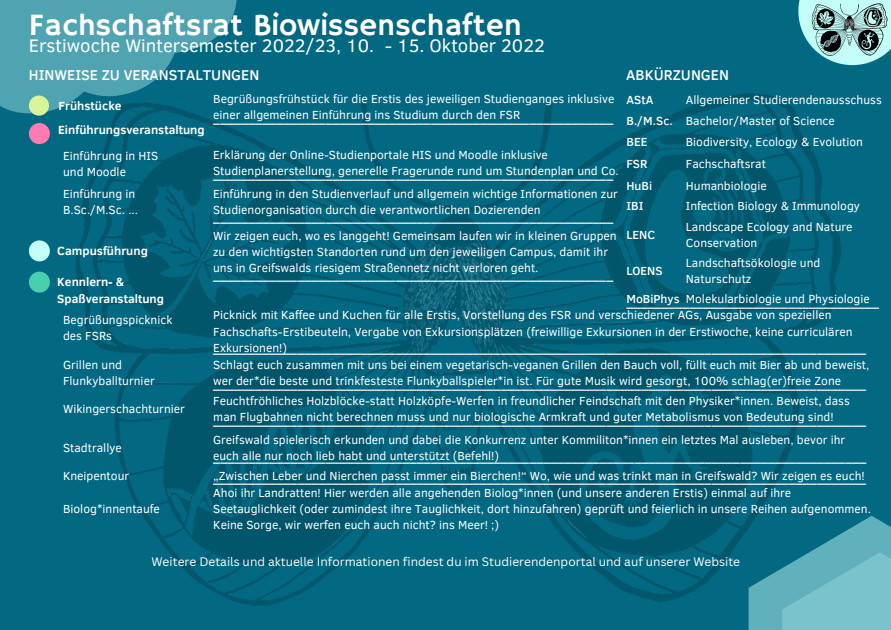
<style>
.page{position:relative;width:891px;height:630px;background:#036882}
.page>*{position:absolute;margin:0;border:0;box-sizing:border-box;transform-origin:0 0}
.t1{font:30.8px "Hammersmith One";color:#fff}
.t2{font:18.4px "Clear Sans";color:#fff}
.t3{font:16.4px "Canva Sans";color:#fff}
.t4{font:500 14.4px "Clear Sans";color:#fff}
.t5{font:12px/16px "Clear Sans";color:#fff}
.t6{font:12px "Canva Sans";color:#fff}
.t7{font:700 12px/16.8px "Clear Sans";color:#fff}
.t8{font:500 12px "Clear Sans";color:#fff}
.s1{font-weight:500}
</style>
<div class="page">
<svg style="left:749px;top:516px;width:142px;height:114px;background:#6cb9c2"></svg>
<svg style="left:798px;top:0;width:93px;height:65px"></svg>
<img style="left:812px;top:4px;width:75px;height:51px">
<svg style="left:0;top:0;width:237px;height:141px;fill:#50a4b1"></svg>
<img style="left:67px;top:89px;width:778px;height:517px">
<div style="left:29px;top:96px;width:20px;height:20px;background:#d8f496;border-radius:50%"></div>
<div style="left:29px;top:123px;width:21px;height:21px;background:#ff7bb2;border-radius:50%"></div>
<div style="left:29px;top:240px;width:21px;height:21px;background:#c3fdf8;border-radius:50%"></div>
<div style="left:29px;top:272px;width:21px;height:21px;background:#48cfae;border-radius:50%"></div>
<h1 class="t1" style="left:29px;top:7px;width:495px">Fachschaftsrat Biowissenschaften</h1>
<h2 class="t2" style="left:29px;top:33px;width:518px">Erstiwoche Wintersemester 2022/23, 10. - 15. Oktober 2022</h2>
<p class="t4" style="left:626px;top:65px;width:104px">ABKÜRZUNGEN</p>
<p class="t4" style="left:29px;top:65px;width:232px">HINWEISE ZU VERANSTALTUNGEN</p>
<p class="t7" style="left:59px;top:97px;width:65px">Frühstücke</p>
<p class="t5" style="left:213px;top:90px;width:403px">Begrüßungsfrühstück für die Erstis des jeweiligen Studienganges inklusive einer allgemeinen Einführung ins Studium durch den FSR</p>
<p class="t5" style="left:626px;top:89px;width:257px;line-height:21.2px;text-indent:59px">Allgemeiner Studierendenausschuss<br><span class="s1">B./M.Sc.</span> Bachelor/Master of Science<br><span class="s1">BEE</span></p>
<p class="t8" style="left:626px;top:91px;width:28px">AStA</p>
<h3 class="t3" style="left:213px;top:105px;width:402px">_________________________________________________________</h3>
<p class="t7" style="left:58px;top:121px;width:148px">Einführungsveranstaltung</p>
<p class="t5" style="left:686px;top:133px;width:179px">Biodiversity, Ecology &amp; Evolution</p>
<p class="t5" style="left:213px;top:146px;width:407px">Erklärung der Online-Studienportale HIS und Moodle inklusive<br>Studienplanerstellung, generelle Fragerunde rund um Stundenplan und Co.</p>
<p class="t5" style="left:63px;top:147px;width:97px">Einführung in HIS und Moodle</p>
<p class="t8" style="left:626px;top:155px;width:23px">FSR</p>
<p class="t5" style="left:686px;top:155px;width:82px">Fachschaftsrat</p>
<p class="t8" style="left:626px;top:177px;width:27px">HuBi</p>
<p class="t5" style="left:686px;top:177px;width:82px">Humanbiologie</p>
<p class="t8" style="left:626px;top:197px;width:19px">IBI</p>
<p class="t5" style="left:686px;top:197px;width:176px">Infection Biology &amp; Immunology</p>
<p class="t8" style="left:626px;top:226px;width:30px">LENC</p>
<p class="t5" style="left:686px;top:218px;width:168px">Landscape Ecology and Nature<br>Conservation</p>
<p class="t8" style="left:626px;top:262px;width:38px">LOENS</p>
<p class="t5" style="left:686px;top:254px;width:136px">Landschaftsökologie und<br>Naturschutz</p>
<p class="t5" style="left:626px;top:290px;width:245px"><span class="s1">MoBiPhys</span> Molekularbiologie und Physiologie</p>
<h3 class="t3" style="left:213px;top:161px;width:402px">_________________________________________________________</h3>
<p class="t5" style="left:63px;top:185px;width:77px">Einführung in<br>B.Sc./M.Sc. ...</p>
<p class="t7" style="left:57px;top:242px;width:92px">Campusführung</p>
<p class="t5" style="left:213px;top:185px;width:406px">Einführung in den Studienverlauf und allgemein wichtige Informationen zur<br>Studienorganisation durch die verantwortlichen Dozierenden</p>
<h3 class="t3" style="left:213px;top:204px;width:402px">_________________________________________________________</h3>
<p class="t5" style="left:213px;top:227px;width:405px">Wir zeigen euch, wo es langgeht! Gemeinsam laufen wir in kleinen Gruppen zu den wichtigsten Standorten rund um den jeweiligen Campus, damit ihr uns in Greifswalds riesigem Straßennetz nicht verloren geht.</p>
<p class="t7" style="left:57px;top:273px;width:108px">Kennlern- &amp;<br>Spaßveranstaltung</p>
<p class="t5" style="left:63px;top:311px;width:111px">Begrüßungspicknick des FSRs</p>
<p class="t5" style="left:213px;top:307px;width:641px">Picknick mit Kaffee und Kuchen für alle Erstis, Vorstellung des FSR und verschiedener AGs, Ausgabe von speziellen<br>Fachschafts-Erstibeuteln, Vergabe von Exkursionsplätzen (freiwillige Exkursionen in der Erstiwoche, keine curriculären<br>Exkursionen!)</p>
<p class="t5" style="left:63px;top:356px;width:93px">Grillen und<br>Flunkyballturnier</p>
<p class="t5" style="left:213px;top:356px;width:658px">Schlagt euch zusammen mit uns bei einem vegetarisch-veganen Grillen den Bauch voll, füllt euch mit Bier ab und beweist, wer der*die beste und trinkfesteste Flunkyballspieler*in ist. Für gute Musik wird gesorgt, 100% schlag(er)freie Zone</p>
<p class="t5" style="left:63px;top:400px;width:123px">Wikingerschachturnier</p>
<p class="t5" style="left:213px;top:392px;width:638px">Feuchtfröhliches Holzblöcke-statt Holzköpfe-Werfen in freundlicher Feindschaft mit den Physiker*innen. Beweist, dass man Flugbahnen nicht berechnen muss und nur biologische Armkraft und guter Metabolismus von Bedeutung sind!</p>
<p class="t5" style="left:213px;top:431px;width:634px">Greifswald spielerisch erkunden und dabei die Konkurrenz unter Kommiliton*innen ein letztes Mal ausleben, bevor ihr euch alle nur noch lieb habt und unterstützt (Befehl!)</p>
<h3 class="t3" style="left:213px;top:262px;width:402px">_________________________________________________________</h3>
<h3 class="t3" style="left:626px;top:289px;width:254px">____________________________________</h3>
<h3 class="t3" style="left:213px;top:336px;width:655px">_____________________________________________________________________________________________</h3>
<h3 class="t3" style="left:213px;top:371px;width:655px">_____________________________________________________________________________________________</h3>
<h3 class="t3" style="left:213px;top:408px;width:655px">_____________________________________________________________________________________________</h3>
<h3 class="t3" style="left:213px;top:444px;width:655px">_____________________________________________________________________________________________</h3>
<p class="t5" style="left:63px;top:439px;width:60px">Stadtrallye</p>
<p class="t5" style="left:63px;top:467px;width:68px">Kneipentour</p>
<p class="t5" style="left:213px;top:467px;width:653px">„Zwischen Leber und Nierchen passt immer ein Bierchen!“ Wo, wie und was trinkt man in Greifswald? Wir zeigen es euch!</p>
<h3 class="t3" style="left:213px;top:466px;width:655px">_____________________________________________________________________________________________</h3>
<p class="t5" style="left:63px;top:500px;width:98px">Biolog*innentaufe</p>
<p class="t5" style="left:213px;top:484px;width:659px">Ahoi ihr Landratten! Hier werden alle angehenden Biolog*innen (und unsere anderen Erstis) einmal auf ihre<br>Seetauglichkeit (oder zumindest ihre Tauglichkeit, dort hinzufahren) geprüft und feierlich in unsere Reihen aufgenommen.<br>Keine Sorge, wir werfen euch auch nicht? ins Meer! ;)</p>
<p class="t6" style="left:151px;top:553px;width:590px">Weitere Details und aktuelle Informationen findest du im Studierendenportal und auf unserer Website</p>
</div>
